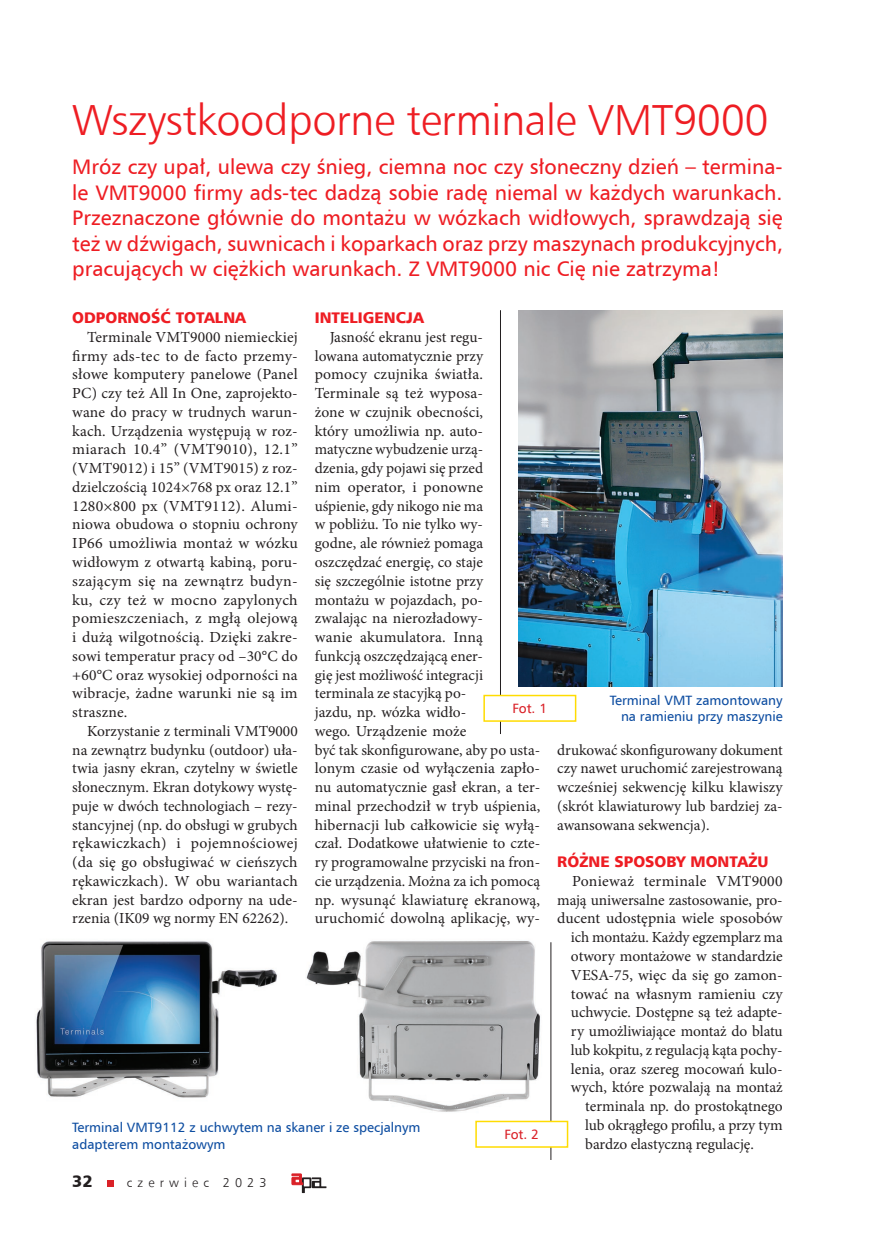
<style>
.page{position:relative;width:872px;height:1234px;background:#fff}
.page>*{position:absolute;margin:0;border:0;box-sizing:border-box;transform-origin:0 0}
.t1{font:43.5px "Humnst 777 Lt EU";letter-spacing:-.01em;color:#ee1d23}
.t2{font:21px/25.5px "Humnst 777 EU";color:#ee1d23;text-align:justify}
.t3{font:16.5px "Humnst 777 Blk EU";color:#231f20}
.t4{font:15.3px/18.8px "Minion Pro";color:#231f20;text-align:justify}
.t5{font:15.3px "Humnst 777 Blk EU";color:#ee1d23}
.t6{font:15.3px "Minion Pro";letter-spacing:.02em;color:#231f20}
.t7{font:13.5px/16.2px "Humnst 777 EU";color:#0d4da1;text-align:right}
.t8{font:13.5px "Humnst 777 EU";letter-spacing:-.01em;color:#da2128}
.t9{font:12.75px "Humnst 777 Lt EU";letter-spacing:.4em;color:#231f20}
</style>
<div class="page">
<svg style="left:108px;top:1180px;width:6px;height:5px"></svg>
<svg style="left:292px;top:1173px;width:34px;height:19px"></svg>
<img style="left:518px;top:310px;width:264px;height:376px">
<img style="left:36px;top:941px;width:516px;height:172px">
<hr style="left:550px;top:942px;width:1px;height:217px;background:#231f20">
<div style="left:476px;top:1121px;width:91px;height:25px;background:#fff"></div>
<div style="left:475px;top:1120px;width:93px;height:27px;border:2px solid #ffdc01"></div>
<hr style="left:500px;top:310px;width:1px;height:423px;background:#231f20">
<div style="left:484px;top:695px;width:91px;height:26px;background:#fff"></div>
<div style="left:483px;top:694px;width:93px;height:27px;border:2px solid #ffdc01"></div>
<h1 class="t1" style="left:72px;top:93px;width:698px">Wszystkoodporne terminale VMT9000</h1>
<p class="t2" style="left:72px;top:154px;width:712px">Mróz czy upał, ulewa czy śnieg, ciemna noc czy słoneczny dzień – termina&shy;le VMT9000 firmy ads-tec dadzą sobie radę niemal w każdych warunkach.<br>Przeznaczone głównie do montażu w wózkach widłowych, sprawdzają się też w dźwigach, suwnicach i koparkach oraz przy maszynach produkcyjnych, pracujących w ciężkich warunkach. Z VMT9000 nic Cię nie zatrzyma!</p>
<p class="t5" style="left:72px;top:308px;width:175px">ODPORNOŚĆ TOTALNA</p>
<p class="t4" style="left:72px;top:327px;width:227px;text-indent:15px">Terminale VMT9000 niemieckiej firmy ads-tec to de facto przemy&shy;słowe komputery panelowe (Panel PC) czy też All In One, zaprojekto&shy;wane do pracy w trudnych warun&shy;kach. Urządzenia występują w roz&shy;miarach 10.4” (VMT9010), 12.1” (VMT9012) i 15” (VMT9015) z roz&shy;dzielczością 1024×768 px oraz 12.1” 1280×800 px (VMT9112). Alumi&shy;niowa obudowa o stopniu ochrony IP66 umożliwia montaż w wózku widłowym z otwartą kabiną, poru&shy;szającym się na zewnątrz budyn&shy;ku, czy też w mocno zapylonych pomieszczeniach, z mgłą olejową i dużą wilgotnością. Dzięki zakre&shy;sowi temperatur pracy od –30°C do +60°C oraz wysokiej odporności na wibracje, żadne warunki nie są im straszne.</p>
<p class="t4" style="left:72px;top:721px;width:227px;text-indent:15px">Korzystanie z terminali VMT9000 na zewnątrz budynku (outdoor) uła&shy;twia jasny ekran, czytelny w świetle słonecznym. Ekran dotykowy wystę&shy;puje w dwóch technologiach – rezy&shy;stancyjnej (np. do obsługi w grubych rękawiczkach) i pojemnościowej (da się go obsługiwać w cieńszych rękawiczkach). W obu wariantach ekran jest bardzo odporny na ude&shy;rzenia (IK09 wg normy EN 62262).</p>
<p class="t5" style="left:315px;top:308px;width:111px">INTELIGENCJA</p>
<p class="t4" style="left:315px;top:327px;width:227px;text-align:left;text-indent:15px">Jasność ekranu jest regu-<br>lowana automatycznie przy<br>pomocy czujnika światła.<br>Terminale są też wyposa-<br>żone w czujnik obecności,<br>który umożliwia np. auto&shy;matyczne wybudzenie urzą-<br>dzenia, gdy pojawi się przed<br>nim operator, i ponowne uśpienie, gdy nikogo nie ma<br>w pobliżu. To nie tylko wy-<br>godne, ale również pomaga oszczędzać energię, co staje<br>się szczególnie istotne przy montażu w pojazdach, po-<br>zwalając na nierozładowy-<br>wanie akumulatora. Inną<br>funkcją oszczędzającą ener-<br>gię jest możliwość integracji terminala ze stacyjką po-<br>jazdu, np. wózka widło-<br>wego. Urządzenie może<br>być tak skonfigurowane, aby po usta&shy;lonym czasie od wyłączenia zapło&shy;nu automatycznie gasł ekran, a ter&shy;minal przechodził w tryb uśpienia, hibernacji lub całkowicie się wyłą&shy;czał. Dodatkowe ułatwienie to czte&shy;ry programowalne przyciski na fron&shy;cie urządzenia. Można za ich pomocą np. wysunąć klawiaturę ekranową, uruchomić dowolną aplikację, wy-</p>
<p class="t8" style="left:512px;top:700px;width:36px">Fot. 1</p>
<p class="t7" style="left:72px;top:1119px;width:350px;text-align:left">Terminal VMT9112 z uchwytem na skaner i ze specjalnym adapterem montażowym</p>
<p class="t8" style="left:504px;top:1125px;width:36px">Fot. 2</p>
<p class="t3" style="left:72px;top:1170px;width:22px">32</p>
<p class="t9" style="left:127px;top:1174px;width:141px">czerwiec 2023</p>
<p class="t7" style="left:610px;top:691px;width:174px">Terminal VMT zamontowany na ramieniu przy maszynie</p>
<p class="t4" style="left:557px;top:740px;width:227px">drukować skonfigurowany dokument czy nawet uruchomić zarejestrowaną wcześniej sekwencję kilku klawiszy (skrót klawiaturowy lub bardziej za&shy;awansowana sekwencja).</p>
<p class="t5" style="left:557px;top:851px;width:213px">RÓŻNE SPOSOBY MONTAŻU</p>
<p class="t6" style="left:572px;top:870px;width:212px">Ponieważ terminale VMT9000</p>
<p class="t4" style="left:557px;top:890px;width:227px">mają uniwersalne zastosowanie, pro-</p>
<p class="t4" style="left:557px;top:909px;width:227px">ducent udostępnia wiele sposobów</p>
<p class="t4" style="left:571px;top:927px;width:213px">ich montażu. Każdy egzemplarz ma</p>
<p class="t4" style="left:571px;top:946px;width:213px">otwory montażowe w standardzie</p>
<p class="t4" style="left:571px;top:965px;width:213px">VESA-75, więc da się go zamon-</p>
<p class="t4" style="left:571px;top:984px;width:213px">tować na własnym ramieniu czy</p>
<p class="t4" style="left:571px;top:1002px;width:213px">uchwycie. Dostępne są też adapte-</p>
<p class="t4" style="left:571px;top:1021px;width:213px">ry umożliwiające montaż do blatu</p>
<p class="t4" style="left:571px;top:1040px;width:213px">lub kokpitu, z regulacją kąta pochy-</p>
<p class="t4" style="left:571px;top:1059px;width:213px">lenia, oraz szereg mocowań kulo-</p>
<p class="t4" style="left:571px;top:1077px;width:213px">wych, które pozwalają na montaż</p>
<p class="t4" style="left:585px;top:1096px;width:199px">terminala np. do prostokątnego</p>
<p class="t4" style="left:585px;top:1115px;width:199px">lub okrągłego profilu, a przy tym</p>
<p class="t4" style="left:585px;top:1134px;width:170px">bardzo elastyczną regulację.</p>
</div>
